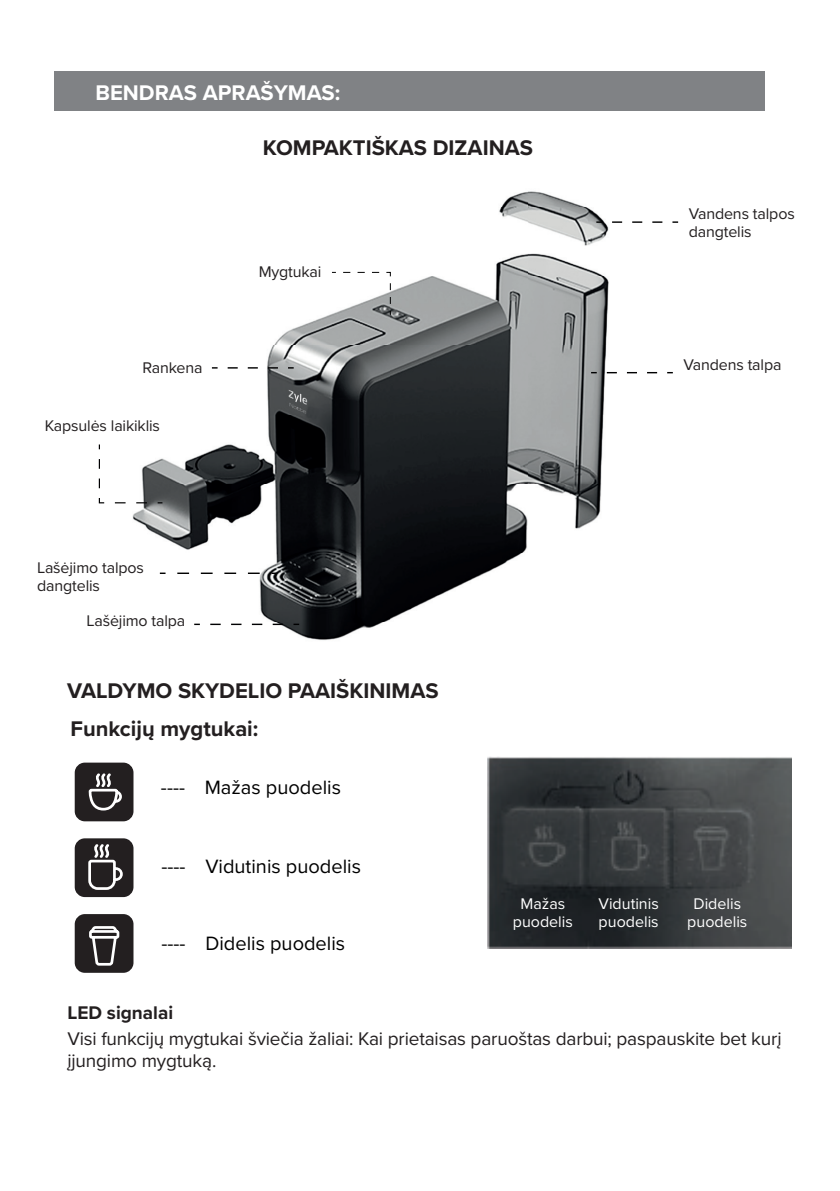
<style>
.page{position:relative;width:840px;height:1191px;background:#fff}
.page>*{position:absolute;margin:0;border:0;box-sizing:border-box;transform-origin:0 0}
.t1{font:700 22px/38.6px "Proxima Nova";color:#231f20}
.t2{font:700 22px "Proxima Nova";color:#fff}
.t3{font:20px "Proxima Nova";color:#000001}
.t4{font:19px/22px "Proxima Nova";letter-spacing:-.01em;color:#231f20}
.t5{font:700 19px "Proxima Nova";color:#231f20}
.t6{font:16px/18px "Proxima Nova";letter-spacing:-.01em;color:#231f20}
.t7{font:16px/18px "Proxima Nova";color:#fff;text-align:center}
</style>
<div class="page">
<div style="left:55px;top:71px;width:709px;height:40px;background:#808285"></div>
<img style="left:114px;top:191px;width:549px;height:449px">
<svg style="left:596px;top:221px;width:66px;height:2px"></svg>
<svg style="left:590px;top:372px;width:66px;height:1px"></svg>
<svg style="left:212px;top:367px;width:66px;height:1px"></svg>
<svg style="left:293px;top:623px;width:6px;height:2px"></svg>
<svg style="left:194px;top:623px;width:89px;height:2px"></svg>
<svg style="left:271px;top:572px;width:6px;height:2px"></svg>
<svg style="left:171px;top:572px;width:88px;height:2px"></svg>
<svg style="left:98px;top:459px;width:7px;height:45px"></svg>
<svg style="left:115px;top:502px;width:47px;height:1px"></svg>
<svg style="left:343px;top:271px;width:48px;height:6px"></svg>
<svg style="left:389px;top:283px;width:1px;height:32px"></svg>
<div style="left:75px;top:762px;width:58px;height:59px;background:#231f20;border-radius:10px"></div>
<svg style="left:87px;top:762px;width:36px;height:49px"></svg>
<div style="left:75px;top:838px;width:58px;height:59px;background:#231f20;border-radius:10px"></div>
<svg style="left:88px;top:844px;width:35px;height:46px"></svg>
<div style="left:75px;top:914px;width:58px;height:58px;background:#231f20;border-radius:10px"></div>
<svg style="left:89px;top:926px;width:31px;height:40px"></svg>
<img style="left:487px;top:756px;width:304px;height:192px">
<h1 class="t2" style="left:95px;top:76px;width:246px">BENDRAS APRAŠYMAS:</h1>
<h1 class="t1" style="left:263px;top:128px;width:271px">KOMPAKTIŠKAS DIZAINAS</h1>
<p class="t6" style="left:258px;top:262px;width:64px">Mygtukai</p>
<p class="t6" style="left:688px;top:204px;width:108px">Vandens talpos dangtelis</p>
<p class="t6" style="left:143px;top:358px;width:61px">Rankena</p>
<p class="t6" style="left:683px;top:355px;width:99px">Vandens talpa</p>
<p class="t6" style="left:45px;top:416px;width:117px">Kapsulės laikiklis</p>
<p class="t6" style="left:37px;top:558px;width:108px">Lašėjimo talpos dangtelis</p>
<p class="t6" style="left:87px;top:611px;width:100px">Lašėjimo talpa</p>
<h1 class="t1" style="left:67px;top:670px;width:373px">VALDYMO SKYDELIO PAAIŠKINIMAS<br>Funkcijų mygtukai:</h1>
<p class="t3" style="left:161px;top:772px;width:181px">---- Mažas puodelis</p>
<p class="t3" style="left:161px;top:851px;width:201px">---- Vidutinis puodelis</p>
<p class="t3" style="left:161px;top:928px;width:185px">---- Didelis puodelis</p>
<p class="t7" style="left:512px;top:894px;width:61px">Mažas puodelis</p>
<p class="t7" style="left:598px;top:894px;width:62px;text-align:left">Vidutinis puodelis</p>
<p class="t7" style="left:687px;top:894px;width:61px">Didelis puodelis</p>
<p class="t5" style="left:67px;top:998px;width:107px">LED signalai</p>
<p class="t4" style="left:67px;top:1026px;width:715px">Visi funkcijų mygtukai šviečia žaliai: Kai prietaisas paruoštas darbui; paspauskite bet kurį įjungimo mygtuką.</p>
</div>
